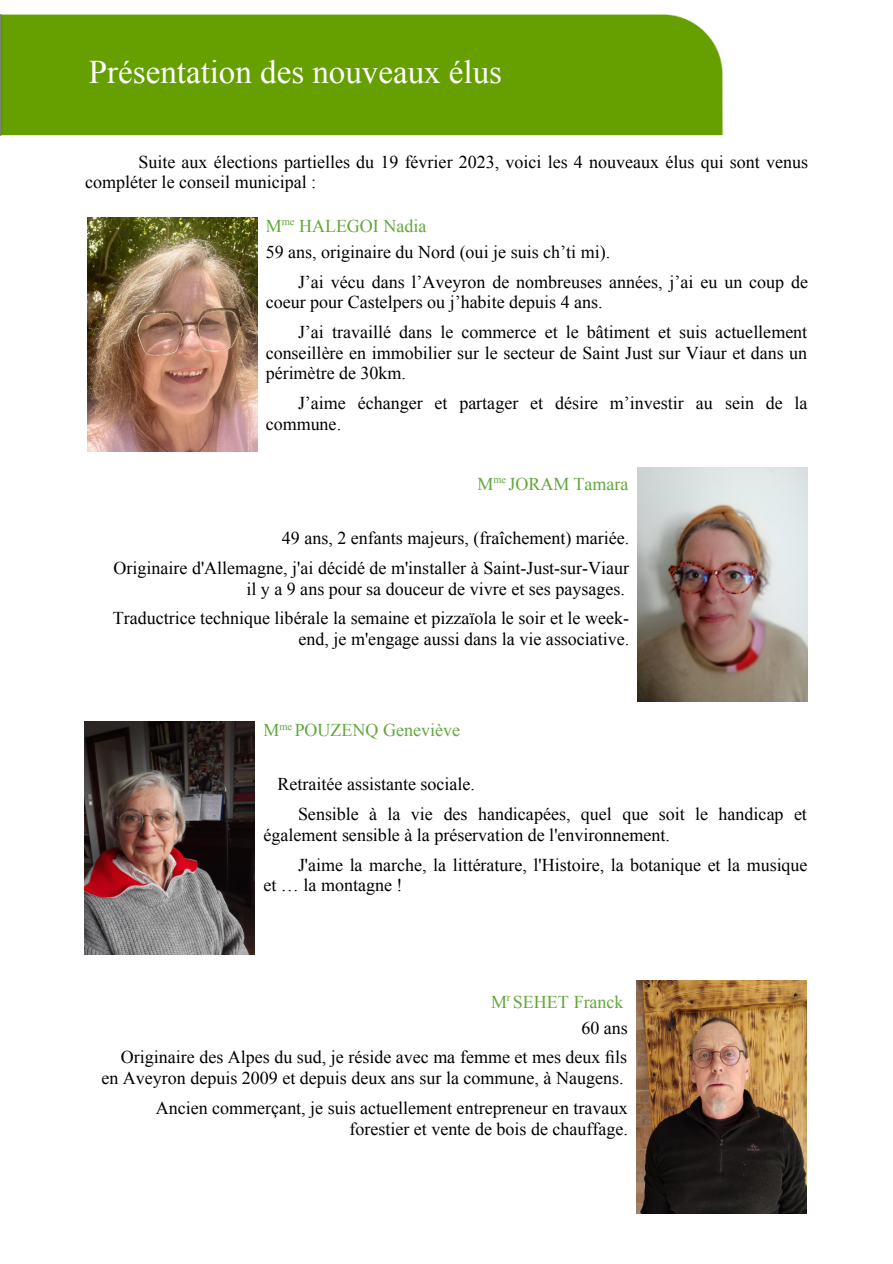
<style>
.page{position:relative;width:893px;height:1264px;background:#fff}
.page>*{position:absolute;margin:0;border:0;box-sizing:border-box;transform-origin:0 0}
.t1{font:33px "Times New Roman";color:#fff}
.t2{font:18px/20.7px "Times New Roman";color:#000}
.t3{font:18px/26px "Times New Roman";color:#62a73b;text-align:right}
.s1{color:#62a73b}
.s2{color:#000}
</style>
<div class="page">
<div style="left:0;top:15px;width:723px;height:120px;background:#65a000"></div>
<img style="left:637px;top:467px;width:170px;height:234px">
<img style="left:636px;top:980px;width:170px;height:233px">
<img style="left:85px;top:721px;width:169px;height:233px">
<img style="left:87px;top:218px;width:170px;height:233px">
<h1 class="t1" style="left:89px;top:61px;width:414px">Présentation des nouveaux élus</h1>
<p class="t2" style="left:85px;top:153px;width:724px;text-indent:53px">Suite aux élections partielles du 19 février 2023, voici les 4 nouveaux élus qui sont venus compléter le conseil municipal :</p>
<p class="t2" style="left:266px;top:214px;width:346px;line-height:26px"><span class="s1">M</span><sup>me</sup> <span class="s1">HALEGOI Nadia<br></span>59 ans, originaire du Nord (oui je suis ch’ti mi).</p>
<p class="t2" style="left:266px;top:273px;width:544px;text-indent:32px">J’ai vécu dans l’Aveyron de nombreuses années, j’ai eu un coup de coeur pour Castelpers ou j’habite depuis 4 ans.</p>
<p class="t2" style="left:266px;top:323px;width:543px;text-align:justify;text-indent:32px">J’ai travaillé dans le commerce et le bâtiment et suis actuellement conseillère en immobilier sur le secteur de Saint Just sur Viaur et dans un périmètre de 30km.</p>
<p class="t2" style="left:266px;top:394px;width:543px;text-indent:32px">J’aime échanger et partager et désire m’investir au sein de la commune.</p>
<p class="t3" style="left:477px;top:472px;width:152px">M<sup>me</sup> JORAM Tamara</p>
<p class="t2" style="left:114px;top:525px;width:517px;line-height:29.7px;text-align:right">49 ans, 2 enfants majeurs, (fraîchement) mariée.<br>Originaire d'Allemagne, j'ai décidé de m'installer à Saint-Just-sur-Viaur</p>
<p class="t2" style="left:113px;top:575px;width:517px;line-height:29.7px;text-align:right">il y a 9 ans pour sa douceur de vivre et ses paysages.<br>Traductrice technique libérale la semaine et pizzaïola le soir et le week-</p>
<p class="t2" style="left:298px;top:630px;width:332px">end, je m'engage aussi dans la vie associative.</p>
<p class="t3" style="left:263px;top:718px;width:198px">M<sup>me</sup> POUZENQ Geneviève</p>
<p class="t2" style="left:298px;top:771px;width:510px;line-height:29.7px;text-indent:-20px">Retraitée assistante sociale.<br>Sensible à la vie des handicapées, quel que soit le handicap et</p>
<p class="t2" style="left:298px;top:821px;width:511px;line-height:29.7px;text-indent:-34px">également sensible à la préservation de l'environnement.<br>J'aime la marche, la littérature, l'Histoire, la botanique et la musique</p>
<p class="t2" style="left:263px;top:876px;width:141px">et … la montagne !</p>
<p class="t3" style="left:491px;top:990px;width:138px">M<sup>r</sup> SEHET Franck<br><span class="s2">60 ans</span></p>
<p class="t2" style="left:101px;top:1048px;width:527px;text-align:right">Originaire des Alpes du sud, je réside avec ma femme et mes deux fils en Aveyron depuis 2009 et depuis deux ans sur la commune, à Naugens.</p>
<p class="t2" style="left:156px;top:1098px;width:473px;text-align:right">Ancien commerçant, je suis actuellement entrepreneur en travaux forestier et vente de bois de chauffage.</p>
</div>
